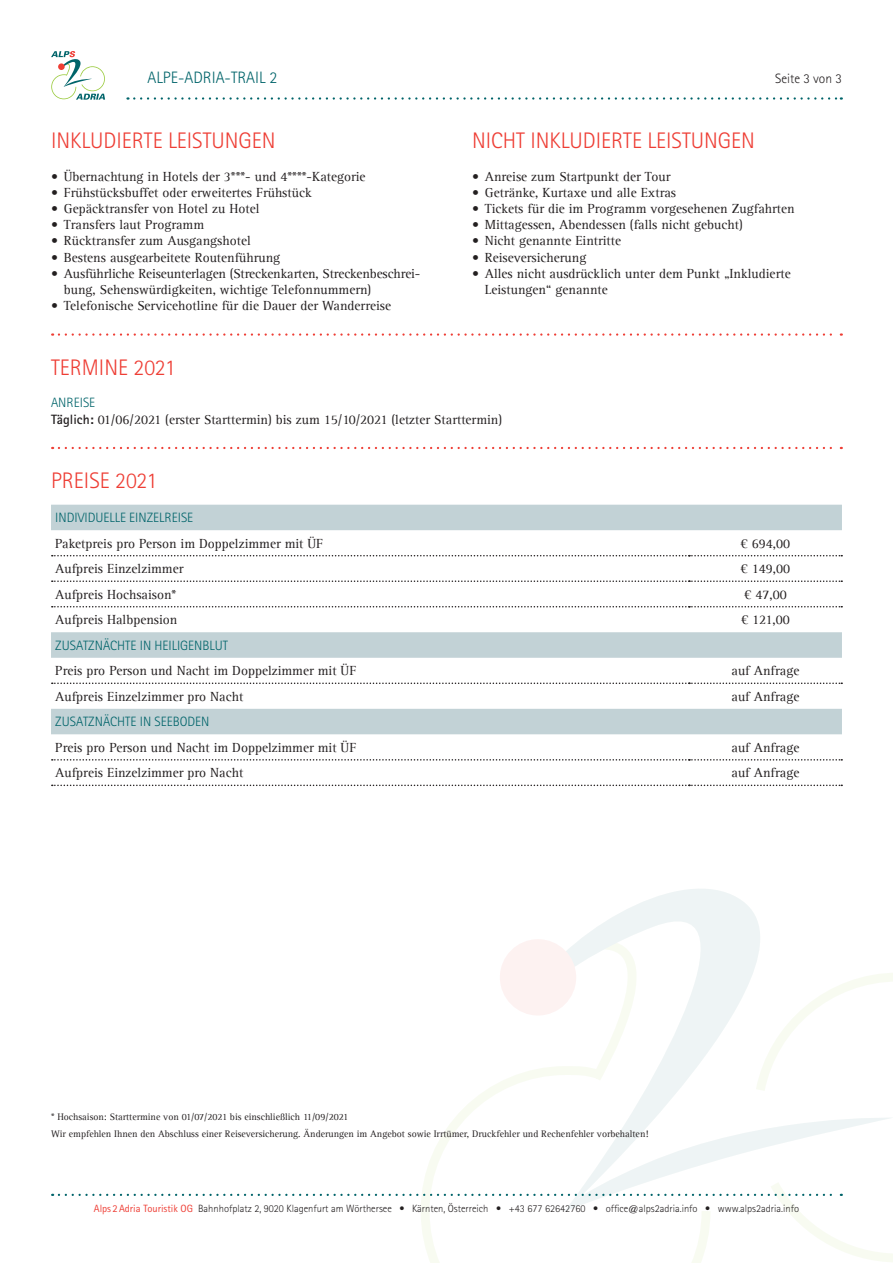
<style>
.page{position:relative;width:893px;height:1263px;background:#fff}
.page>*{position:absolute;margin:0;border:0;box-sizing:border-box;transform-origin:0 0}
.t1{font:300 22.5px "Rotis Sans Serif Std";color:#ee3e35}
.t2{font:300 16.5px "Rotis Sans Serif Std";color:#00646a}
.t3{font:13.5px/16.2px "Agfa Rotis Serif";color:#231f20}
.t4{font:300 13.5px "Rotis Sans Serif Std";color:#00646a}
.t5{font:300 13.5px "Rotis Sans Serif Std";color:#231f20}
.t6{font:300 10.5px "Rotis Sans Serif Std";color:#231f20}
.t7{font:9.75px "Agfa Rotis Serif";color:#231f20}
.s1{font-family:"Rotis Sans Serif Std";font-weight:700}
.s2{font-weight:400;color:#ee3e35}
</style>
<div class="page">
<svg style="left:421px;top:973px;width:472px;height:290px"></svg>
<svg style="left:519px;top:889px;width:328px;height:225px"></svg>
<div style="left:500px;top:939px;width:76px;height:76px;background:#fdf2f1;border-radius:50%"></div>
<svg style="left:59px;top:1114px;width:834px;height:97px"></svg>
<svg style="left:134px;top:97px;width:708px;height:3px"></svg>
<svg style="left:51px;top:51px;width:54px;height:49px"></svg>
<svg style="left:59px;top:333px;width:783px;height:3px"></svg>
<svg style="left:59px;top:447px;width:783px;height:2px"></svg>
<svg style="left:51px;top:505px;width:791px;height:229px"></svg>
<svg style="left:52px;top:555px;width:790px;height:1px"></svg>
<svg style="left:52px;top:580px;width:790px;height:2px"></svg>
<svg style="left:52px;top:606px;width:790px;height:1px"></svg>
<svg style="left:52px;top:682px;width:790px;height:2px"></svg>
<svg style="left:52px;top:759px;width:790px;height:1px"></svg>
<svg style="left:52px;top:785px;width:790px;height:1px"></svg>
<p class="t2" style="left:148px;top:68px;width:131px">ALPE-ADRIA-TRAIL 2</p>
<p class="t5" style="left:775px;top:71px;width:68px">Seite 3 von 3</p>
<h1 class="t1" style="left:51px;top:128px;width:226px">INKLUDIERTE LEISTUNGEN</h1>
<h1 class="t1" style="left:472px;top:128px;width:284px">NICHT INKLUDIERTE LEISTUNGEN</h1>
<p class="t3" style="left:51px;top:168px;width:316px">• Übernachtung in Hotels der 3***- und 4****-Kategorie</p>
<p class="t3" style="left:51px;top:185px;width:262px">• Frühstücksbuffet oder erweitertes Frühstück</p>
<p class="t3" style="left:51px;top:201px;width:210px">• Gepäcktransfer von Hotel zu Hotel</p>
<p class="t3" style="left:51px;top:217px;width:155px">• Transfers laut Programm</p>
<p class="t3" style="left:51px;top:233px;width:201px">• Rücktransfer zum Ausgangshotel</p>
<p class="t3" style="left:51px;top:249px;width:231px">• Bestens ausgearbeitete Routenführung</p>
<p class="t3" style="left:64px;top:266px;width:358px;text-indent:-13px">• Ausführliche Reiseunterlagen (Streckenkarten, Streckenbeschrei&shy;bung, Sehenswürdigkeiten, wichtige Telefonnummern)</p>
<p class="t3" style="left:51px;top:298px;width:342px">• Telefonische Servicehotline für die Dauer der Wanderreise</p>
<p class="t3" style="left:472px;top:168px;width:200px">• Anreise zum Startpunkt der Tour</p>
<p class="t3" style="left:472px;top:185px;width:206px">• Getränke, Kurtaxe und alle Extras</p>
<p class="t3" style="left:472px;top:201px;width:324px">• Tickets für die im Programm vorgesehenen Zugfahrten</p>
<p class="t3" style="left:472px;top:217px;width:272px">• Mittagessen, Abendessen (falls nicht gebucht)</p>
<p class="t3" style="left:472px;top:233px;width:151px">• Nicht genannte Eintritte</p>
<p class="t3" style="left:472px;top:249px;width:116px">• Reiseversicherung</p>
<p class="t3" style="left:485px;top:266px;width:307px;text-indent:-13px">• Alles nicht ausdrücklich unter dem Punkt „Inkludierte<br>Leistungen“ genannte</p>
<h1 class="t1" style="left:51px;top:355px;width:126px">TERMINE 2021</h1>
<p class="t4" style="left:51px;top:395px;width:46px">ANREISE</p>
<p class="t3" style="left:51px;top:411px;width:453px"><span class="s1">Täglich:</span> 01/06/2021 (erster Starttermin) bis zum 15/10/2021 (letzter Starttermin)</p>
<h1 class="t1" style="left:51px;top:468px;width:108px">PREISE 2021</h1>
<p class="t4" style="left:55px;top:510px;width:139px">INDIVIDUELLE EINZELREISE</p>
<p class="t3" style="left:55px;top:535px;width:270px">Paketpreis pro Person im Doppelzimmer mit ÜF</p>
<p class="t3" style="left:741px;top:535px;width:51px">€ 694,00</p>
<p class="t3" style="left:55px;top:561px;width:130px">Aufpreis Einzelzimmer</p>
<p class="t3" style="left:741px;top:561px;width:51px">€ 149,00</p>
<p class="t3" style="left:55px;top:586px;width:123px">Aufpreis Hochsaison*</p>
<p class="t3" style="left:744px;top:586px;width:44px">€ 47,00</p>
<p class="t3" style="left:55px;top:612px;width:124px">Aufpreis Halbpension</p>
<p class="t3" style="left:741px;top:612px;width:50px">€ 121,00</p>
<p class="t4" style="left:55px;top:637px;width:174px">ZUSATZNÄCHTE IN HEILIGENBLUT</p>
<p class="t3" style="left:55px;top:663px;width:303px">Preis pro Person und Nacht im Doppelzimmer mit ÜF</p>
<p class="t3" style="left:731px;top:663px;width:69px">auf Anfrage</p>
<p class="t3" style="left:55px;top:688px;width:189px">Aufpreis Einzelzimmer pro Nacht</p>
<p class="t3" style="left:731px;top:688px;width:69px">auf Anfrage</p>
<p class="t4" style="left:55px;top:714px;width:156px">ZUSATZNÄCHTE IN SEEBODEN</p>
<p class="t3" style="left:55px;top:739px;width:303px">Preis pro Person und Nacht im Doppelzimmer mit ÜF</p>
<p class="t3" style="left:731px;top:739px;width:69px">auf Anfrage</p>
<p class="t3" style="left:55px;top:765px;width:189px">Aufpreis Einzelzimmer pro Nacht</p>
<p class="t3" style="left:731px;top:765px;width:69px">auf Anfrage</p>
<p class="t7" style="left:51px;top:1111px;width:299px">* Hochsaison: Starttermine von 01/07/2021 bis einschließlich 11/09/2021</p>
<p class="t7" style="left:51px;top:1128px;width:599px">Wir empfehlen Ihnen den Abschluss einer Reiseversicherung. Änderungen im Angebot sowie Irrtümer, Druckfehler und Rechenfehler vorbehalten!</p>
<p class="t6" style="left:94px;top:1202px;width:707px"><span class="s2">Alps 2Adria Touristik OG</span> Bahnhofplatz 2, 9020 Klagenfurt am Wörthersee • Kärnten, Österreich • +43 677 62642760 • office@alps2adria.info • www.alps2adria.info</p>
</div>
